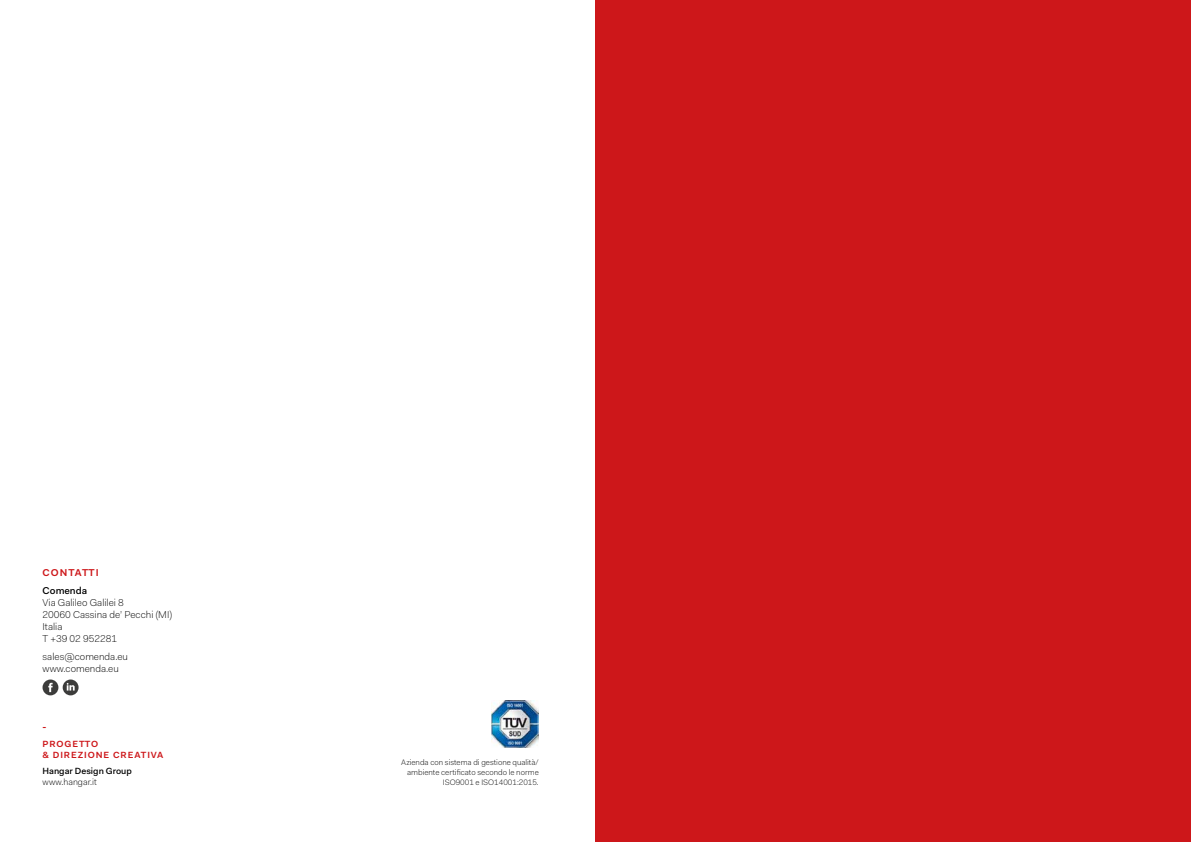
<style>
.page{position:relative;width:1191px;height:842px;background:#fff}
.page>*{position:absolute;margin:0;border:0;box-sizing:border-box;transform-origin:0 0}
.t1{font:300 10px/12px "Fakt Pro";color:#000}
.t2{font:600 10px "Fakt Pro";letter-spacing:.1em;color:#cd171a}
.t3{font:500 10px "Fakt Pro";color:#000}
.t4{font:600 9px/10.8px "Fakt Pro";letter-spacing:.1em;color:#cd171a}
.t5{font:500 9px "Fakt Pro";color:#000}
.t6{font:300 9px "Fakt Pro";color:#000}
.t7{font:300 8px/10px "Fakt Pro";color:#000;text-align:right}
</style>
<div class="page">
<div style="left:595px;top:0;width:596px;height:842px;background:#cd171a"></div>
<div style="left:43px;top:679px;width:15px;height:16px;background:#3c3c3b;border-radius:50%"></div>
<svg style="left:48px;top:683px;width:5px;height:9px"></svg>
<svg style="left:63px;top:679px;width:16px;height:16px"></svg>
<svg style="left:67px;top:683px;width:8px;height:7px"></svg>
<img style="left:491px;top:700px;width:48px;height:48px">
<p class="t2" style="left:43px;top:566px;width:58px">CONTATTI</p>
<p class="t3" style="left:43px;top:584px;width:46px">Comenda</p>
<p class="t1" style="left:43px;top:597px;width:131px">Via Galileo Galilei 8<br>20060 Cassina de’ Pecchi (MI)<br>Italia<br>T +39 02 952281</p>
<p class="t1" style="left:43px;top:650px;width:87px">sales@comenda.eu www.comenda.eu</p>
<p class="t2" style="left:43px;top:721px;width:5px">-</p>
<p class="t4" style="left:43px;top:739px;width:122px">PROGETTO<br>&amp; DIREZIONE CREATIVA</p>
<p class="t5" style="left:43px;top:765px;width:91px">Hangar Design Group</p>
<p class="t6" style="left:43px;top:776px;width:56px">www.hangar.it</p>
<p class="t7" style="left:401px;top:757px;width:139px">Azienda con sistema di gestione qualità/ ambiente certificato secondo le norme<br>ISO9001 e ISO14001:2015.</p>
</div>
